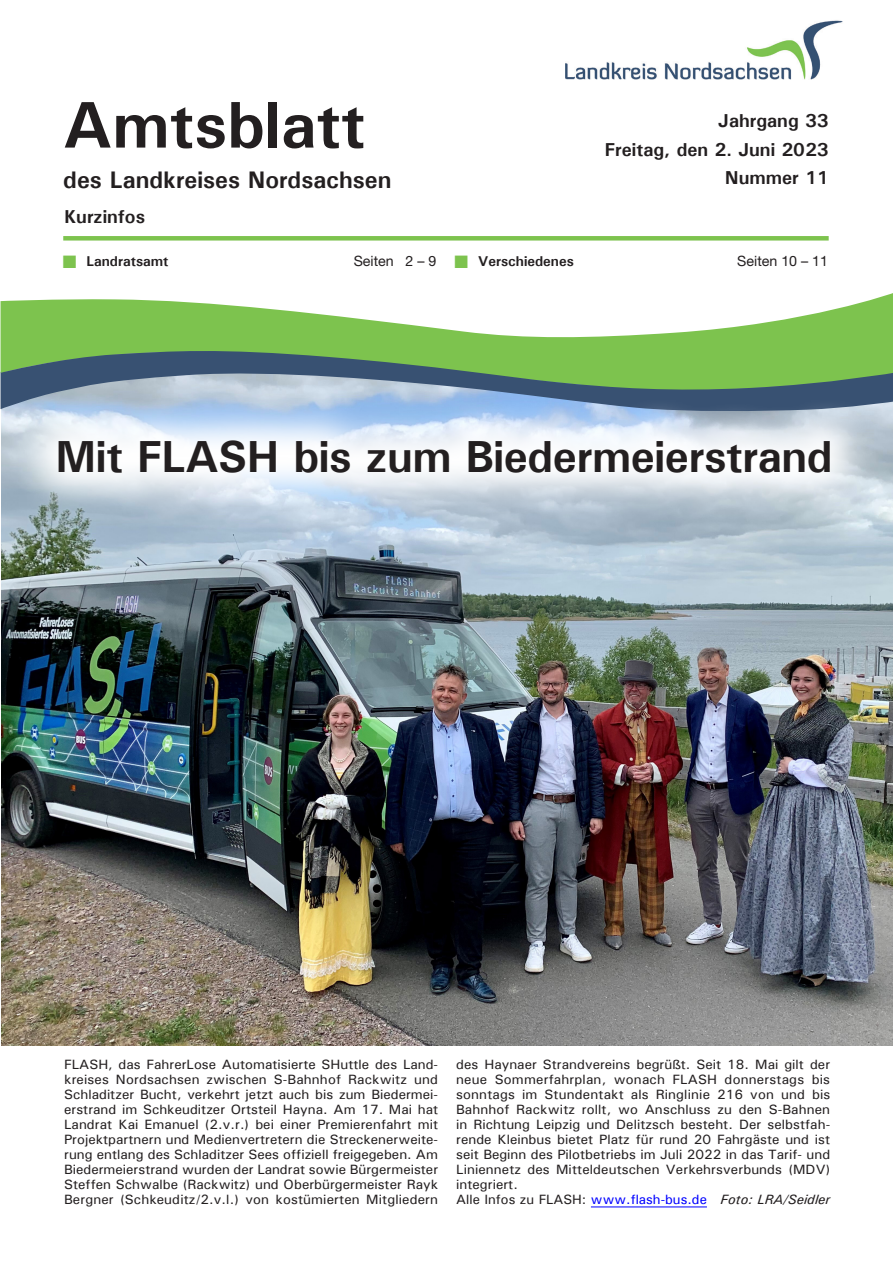
<style>
.page{position:relative;width:893px;height:1263px;background:#fff}
.page>*{position:absolute;margin:0;border:0;box-sizing:border-box;transform-origin:0 0}
.Überschrift{font:700 66px "Univers";color:#231f20}
.Überschrift-2{font:700 45px "Univers";letter-spacing:-.01em;color:#231f20}
.Überschrift-3{font:700 24px "Univers";color:#231f20}
.Grundschrift{font:700 18.75px "Univers";color:#231f20}
.Grundschrift-2{font:700 14.25px "Univers";color:#231f20}
.Grundschrift-3{font:14.25px "Helvetica Neue";color:#231f20}
.Überschrift-4{font:13.5px/15px "Univers";letter-spacing:.005em;color:#231f20;text-align:justify}
.s1{color:#7dc34e}
.s2{color:#00f}
.s3{font-style:italic}
</style>
<div class="page">
<img style="left:1px;top:412px;width:892px;height:633px">
<img style="left:565px;top:20px;width:278px;height:59px">
<div style="left:63px;top:236px;width:766px;height:5px;background:#7dc34e"></div>
<svg style="left:1px;top:293px;width:892px;height:55px;fill:#7dc34e"></svg>
<svg style="left:1px;top:348px;width:892px;height:64px;background:#6e9a74"></svg>
<hr style="left:591px;top:1206px;width:116px;height:1px;background:#00f">
<svg style="left:15px;top:397px;width:859px;height:119px"></svg>
<p class="Überschrift" style="left:63px;top:85px;width:304px">Amtsblatt</p>
<p class="Überschrift-3" style="left:63px;top:165px;width:330px">des Landkreises Nordsachsen</p>
<p class="Grundschrift" style="left:719px;top:109px;width:112px">Jahrgang 33</p>
<p class="Grundschrift" style="left:605px;top:138px;width:225px">Freitag, den 2. Juni 2023</p>
<p class="Grundschrift" style="left:725px;top:166px;width:105px">Nummer 11</p>
<p class="Grundschrift" style="left:64px;top:205px;width:83px">Kurzinfos</p>
<p class="Grundschrift-2" style="left:63px;top:252px;width:107px"><span class="s1">■</span> Landratsamt</p>
<p class="Grundschrift-3" style="left:354px;top:252px;width:84px">Seiten 2 – 9</p>
<p class="Grundschrift-2" style="left:454px;top:252px;width:121px"><span class="s1">■</span> Verschiedenes</p>
<p class="Grundschrift-3" style="left:737px;top:252px;width:92px">Seiten 10 – 11</p>
<p class="Überschrift-2" style="left:56px;top:429px;width:779px">Mit FLASH bis zum Biedermeierstrand</p>
<p class="Überschrift-4" style="left:64px;top:1057px;width:376px">FLASH, das FahrerLose Automatisierte SHuttle des Land&shy;kreises Nordsachsen zwischen S-Bahnhof Rackwitz und Schladitzer Bucht, verkehrt jetzt auch bis zum Biedermei&shy;erstrand im Schkeuditzer Ortsteil Hayna. Am 17. Mai hat Landrat Kai Emanuel (2.v.r.) bei einer Premierenfahrt mit Projektpartnern und Medienvertretern die Streckenerweite&shy;rung entlang des Schladitzer Sees offiziell freigegeben. Am Biedermeierstrand wurden der Landrat sowie Bürgermeister Steffen Schwalbe (Rackwitz) und Oberbürgermeister Rayk Bergner (Schkeuditz/2.v.l.) von kostümierten Mitgliedern</p>
<p class="Überschrift-4" style="left:456px;top:1057px;width:376px">des Haynaer Strandvereins begrüßt. Seit 18. Mai gilt der neue Sommerfahrplan, wonach FLASH donnerstags bis sonntags im Stundentakt als Ringlinie 216 von und bis Bahnhof Rackwitz rollt, wo Anschluss zu den S-Bahnen in Richtung Leipzig und Delitzsch besteht. Der selbstfah&shy;rende Kleinbus bietet Platz für rund 20 Fahrgäste und ist seit Beginn des Pilotbetriebs im Juli 2022 in das Tarif- und Liniennetz des Mitteldeutschen Verkehrsverbunds (MDV) integriert.</p>
<p class="Überschrift-4" style="left:456px;top:1192px;width:376px">Alle Infos zu FLASH: <span class="s2">www.flash-bus.de</span> <span class="s3">Foto: LRA/Seidler</span></p>
</div>
